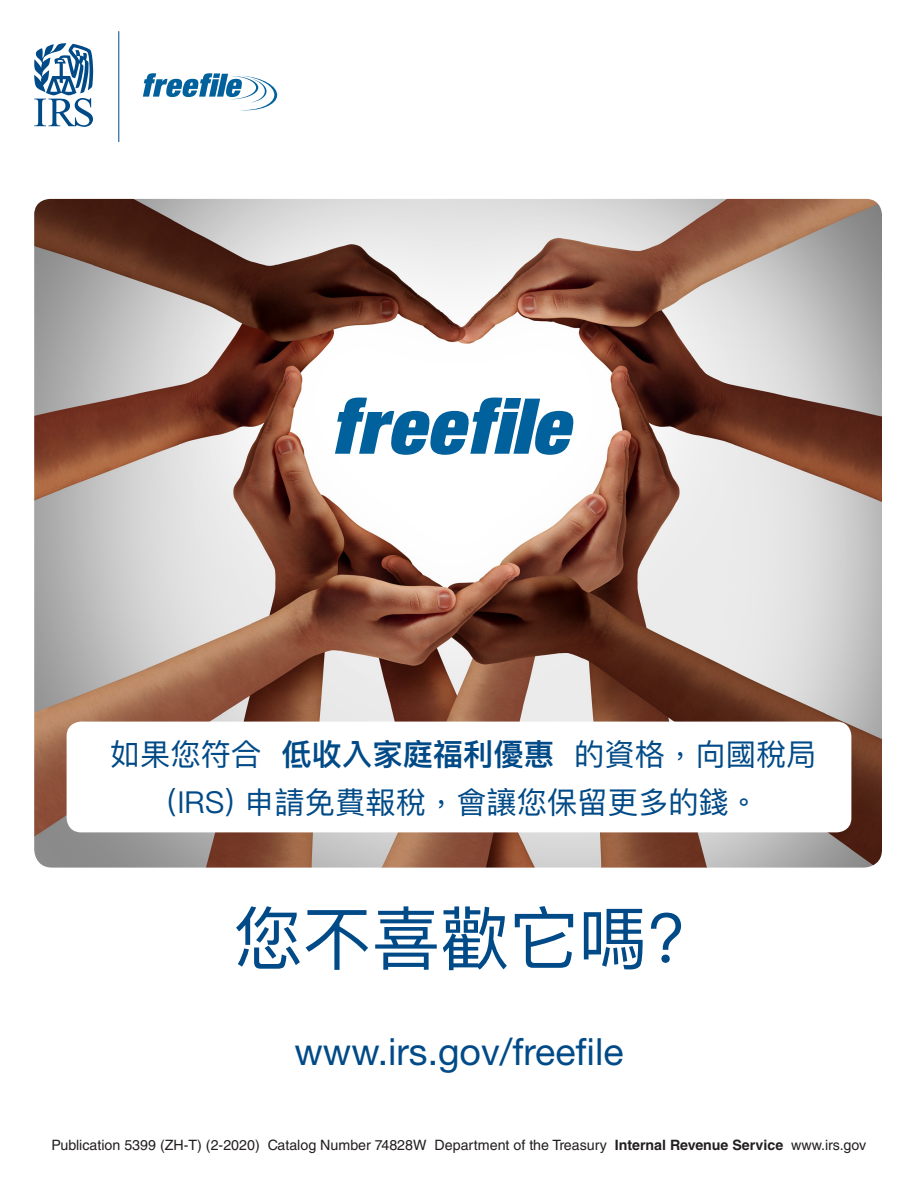
<style>
.page{position:relative;width:918px;height:1188px;background:#fff}
.page>*{position:absolute;margin:0;border:0;box-sizing:border-box;transform-origin:0 0}
.t1{font:69px "Ping Fang HK";color:#004a87}
.t2{font:37.5px "Helvetica Neue LT Std";color:#004a87}
.t3{font:30.3px/47.7px "Ping Fang HK";color:#004a87;text-align:center}
.t4{font:14.25px "Helvetica LT Std";color:#231f20}
.s1{font-weight:600}
.s2{font-weight:700}
</style>
<div class="page">
<img style="left:34px;top:199px;width:848px;height:669px">
<svg style="left:335px;top:398px;width:241px;height:63px"></svg>
<div style="left:67px;top:722px;width:784px;height:110px;background:#fff;border-radius:15px"></div>
<svg style="left:34px;top:43px;width:59px;height:84px"></svg>
<svg style="left:143px;top:73px;width:134px;height:37px"></svg>
<hr style="left:118px;top:31px;width:1px;height:111px;background:#004a87">
<p class="t3" style="left:110px;top:730px;width:708px">如果您符合 <span class="s1">低收入家庭福利優惠</span> 的資格，向國稅局(IRS) 申請免費報稅，會讓您保留更多的錢。</p>
<h1 class="t1" style="left:233px;top:896px;width:453px">您不喜歡它嗎?</h1>
<h2 class="t2" style="left:295px;top:1029px;width:330px">www.irs.gov/freefile</h2>
<p class="t4" style="left:52px;top:1137px;width:377px">Publication 5399 (ZH-T) (2-2020) Catalog Number 74828W</p>
<p class="t4" style="left:435px;top:1137px;width:433px">Department of the Treasury <span class="s2">Internal Revenue Service</span> www.irs.gov</p>
</div>
